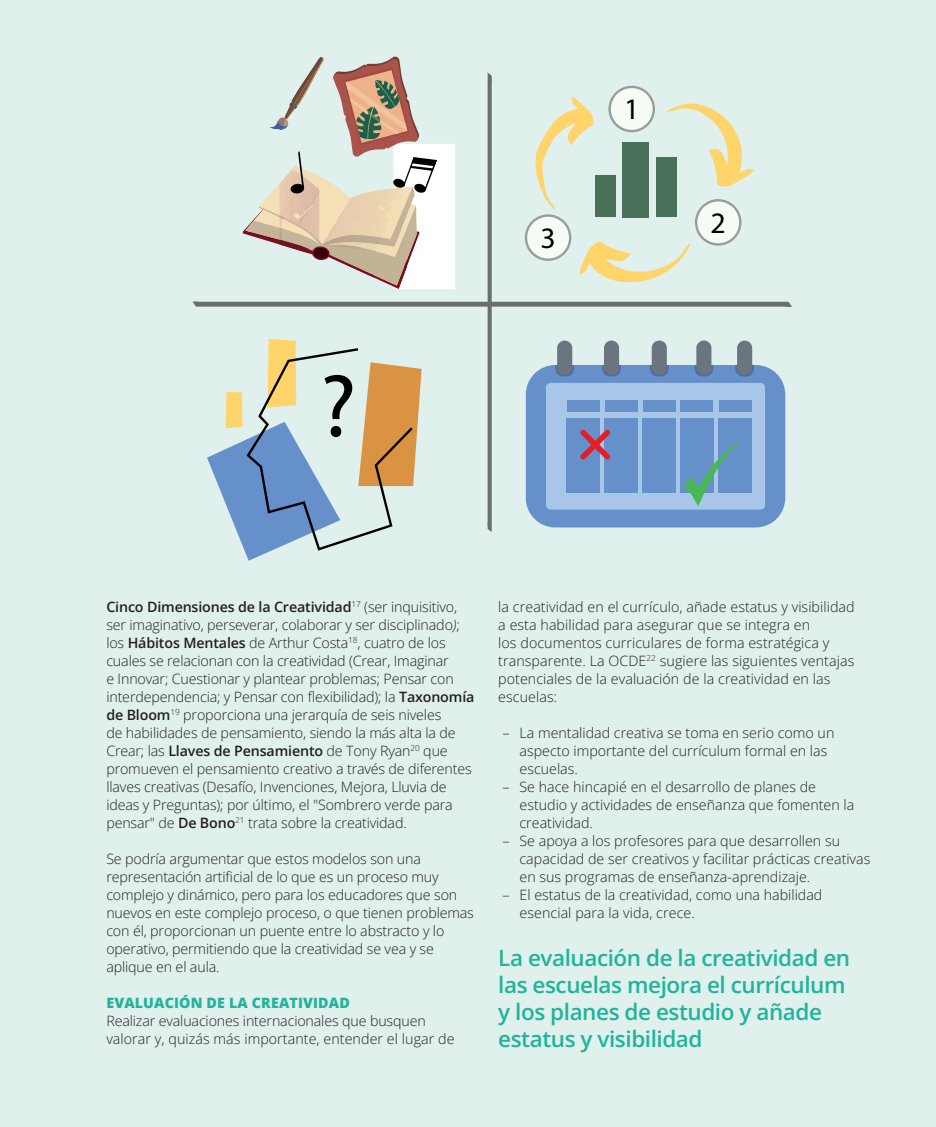
<style>
.page{position:relative;width:936px;height:1127px;background:#fff}
.page>*{position:absolute;margin:0;border:0;box-sizing:border-box;transform-origin:0 0}
.t1{font:89.25px "Myriad Pro";color:#000001}
.t2{font:29.7px "Myriad Pro";color:#000001}
.t3{font:600 22.5px/27px "Open Sans";letter-spacing:-.02em;color:#20b49c}
.t4{font:300 14.25px/18px "Open Sans";letter-spacing:-.01em;color:#231f20}
.t5{font:800 14.25px "Open Sans";letter-spacing:.01em;color:#20b49c}
.s1{font-weight:600}
.s2{font-weight:400;font-style:italic}
</style>
<div class="page">
<div style="left:0;top:0;width:935px;height:1127px;background:#e0f0ec"></div>
<svg style="left:192px;top:56px;width:600px;height:505px"></svg>
<h1 class="t1" style="left:320px;top:351px;width:38px">?</h1>
<h2 class="t2" style="left:540px;top:220px;width:17px">3</h2>
<h2 class="t2" style="left:624px;top:91px;width:17px">1</h2>
<h2 class="t2" style="left:710px;top:204px;width:17px">2</h2>
<p class="t4" style="left:106px;top:597px;width:369px"><span class="s1">Cinco Dimensiones de la Creatividad</span><sup>17</sup> (ser inquisitivo, ser imaginativo, perseverar, colaborar y ser disciplinado<span class="s2">)</span>; los <span class="s1">Hábitos Mentales</span> de Arthur Costa<sup>18</sup>, cuatro de los cuales se relacionan con la creatividad (Crear, Imaginar<br>e Innovar; Cuestionar y plantear problemas; Pensar con interdependencia; y Pensar con flexibilidad); la <span class="s1">Taxonomía de Bloom</span><sup>19</sup> proporciona una jerarquía de seis niveles<br>de habilidades de pensamiento, siendo la más alta la de Crear; las <span class="s1">Llaves de Pensamiento</span> de Tony Ryan<sup>20</sup> que promueven el pensamiento creativo a través de diferentes llaves creativas (Desafío, Invenciones, Mejora, Lluvia de ideas y Preguntas); por último, el "Sombrero verde para pensar" de <span class="s1">De Bono</span><sup>21</sup> trata sobre la creatividad.</p>
<p class="t4" style="left:106px;top:849px;width:369px">Se podría argumentar que estos modelos son una representación artificial de lo que es un proceso muy complejo y dinámico, pero para los educadores que son nuevos en este complejo proceso, o que tienen problemas con él, proporcionan un puente entre lo abstracto y lo operativo, permitiendo que la creatividad se vea y se aplique en el aula.</p>
<p class="t5" style="left:106px;top:993px;width:245px">EVALUACIÓN DE LA CREATIVIDAD</p>
<p class="t4" style="left:106px;top:1011px;width:350px">Realizar evaluaciones internacionales que busquen valorar y, quizás más importante, entender el lugar de</p>
<p class="t4" style="left:498px;top:597px;width:358px">la creatividad en el currículo, añade estatus y visibilidad a esta habilidad para asegurar que se integra en<br>los documentos curriculares de forma estratégica y transparente. La OCDE<sup>22</sup> sugiere las siguientes ventajas potenciales de la evaluación de la creatividad en las escuelas:</p>
<p class="t4" style="left:519px;top:723px;width:316px;text-indent:-17px">– La mentalidad creativa se toma en serio como un aspecto importante del currículum formal en las escuelas.</p>
<p class="t4" style="left:519px;top:777px;width:336px;text-indent:-17px">– Se hace hincapié en el desarrollo de planes de estudio y actividades de enseñanza que fomenten la creatividad.</p>
<p class="t4" style="left:519px;top:831px;width:352px;text-indent:-17px">– Se apoya a los profesores para que desarrollen su capacidad de ser creativos y facilitar prácticas creativas en sus programas de enseñanza-aprendizaje.</p>
<p class="t4" style="left:519px;top:885px;width:304px;text-indent:-17px">– El estatus de la creatividad, como una habilidad esencial para la vida, crece.</p>
<h3 class="t3" style="left:498px;top:943px;width:353px">La evaluación de la creatividad en las escuelas mejora el currículum y los planes de estudio y añade estatus y visibilidad</h3>
</div>
